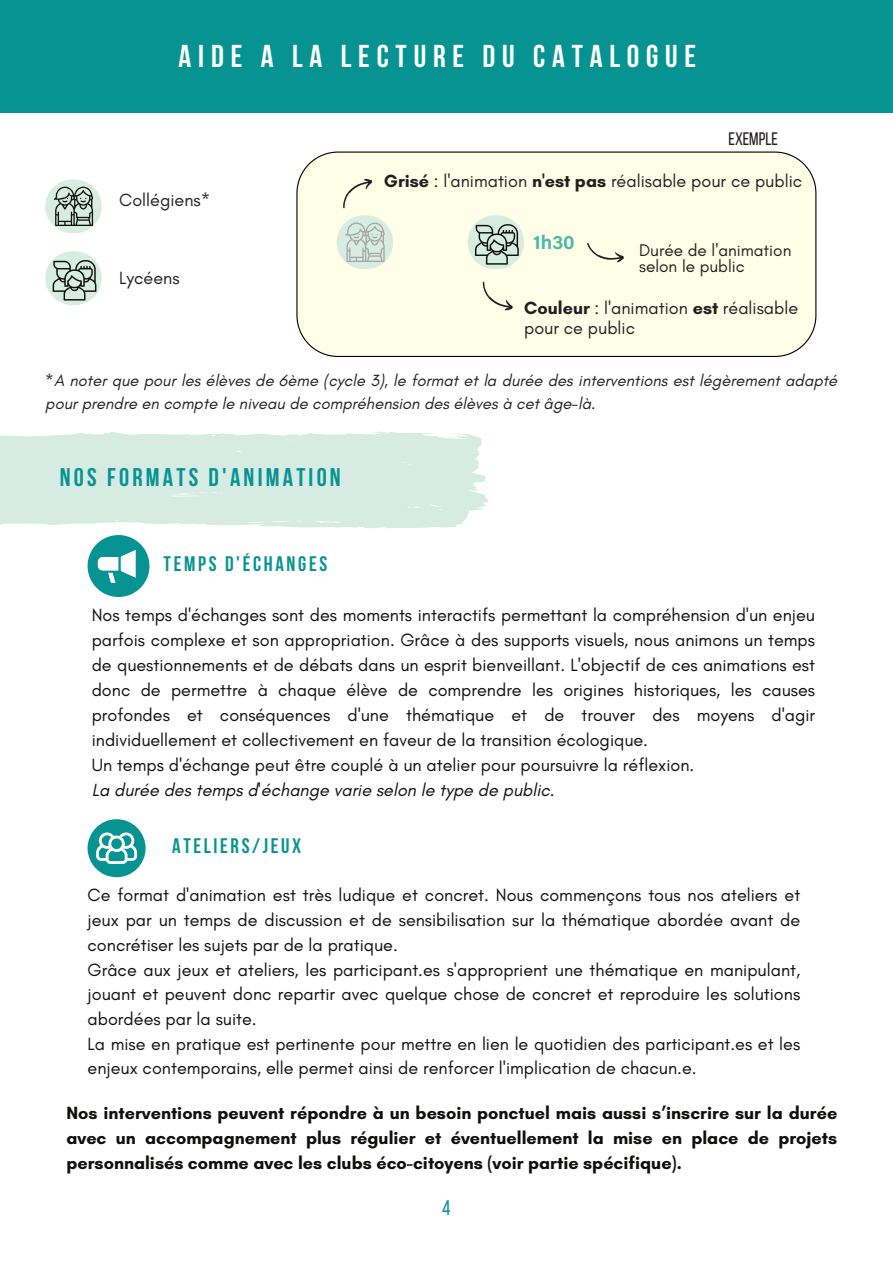
<style>
.page{position:relative;width:893px;height:1264px;background:#fff}
.page>*{position:absolute;margin:0;border:0;box-sizing:border-box;transform-origin:0 0}
.t1{font:700 31.5px "Bebas Neue";letter-spacing:.215em;color:#fff}
.t2{font:700 25.5px "Bebas Neue";letter-spacing:.125em;color:#089393}
.t3{font:700 21px "Bebas Neue";letter-spacing:.125em;color:#089393}
.t4{font:21px "Bebas Neue";color:#189493}
.t5{font:700 19.5px "Acumin Pro";color:#4fbaab}
.t6{font:18px/25px "Glacial Indifference";color:#100f0d;text-align:justify}
.t7{font:700 18px/24.8px "Glacial Indifference";color:#100f0d;text-align:justify}
.t8{font:18px "Glacial Indifference";color:#231f20}
.t9{font:italic 18px "Glacial Indifference";color:#100f0d}
.t10{font:18px "Bebas Neue";color:#231f20}
.t11{font:17.1px "Glacial Indifference";color:#231f20}
.t12{font:italic 16.5px/22.5px "Glacial Indifference";color:#231f20}
.s1{font-weight:700}
</style>
<div class="page">
<div style="left:296px;top:151px;width:520px;height:206px;background:#ffffe8"></div>
<div style="left:467px;top:215px;width:57px;height:54px;background:#d7ede1;border-radius:27px"></div>
<svg style="left:475px;top:224px;width:43px;height:41px"></svg>
<svg style="left:476px;top:281px;width:39px;height:33px"></svg>
<div style="left:45px;top:179px;width:57px;height:54px;background:#d7ede1;border-radius:27px"></div>
<svg style="left:54px;top:187px;width:39px;height:39px"></svg>
<div style="left:45px;top:251px;width:57px;height:54px;background:#d7ede1;border-radius:27px"></div>
<svg style="left:53px;top:260px;width:43px;height:40px"></svg>
<svg style="left:337px;top:175px;width:37px;height:34px"></svg>
<svg style="left:584px;top:242px;width:41px;height:23px"></svg>
<svg style="left:0;top:431px;width:489px;height:97px;background:#d9ece4"></svg>
<svg style="left:88px;top:535px;width:61px;height:62px"></svg>
<svg style="left:88px;top:819px;width:58px;height:58px"></svg>
<div style="left:0;top:0;width:892px;height:113px;background:#089393"></div>
<div style="left:336px;top:215px;width:57px;height:54px;background:#d7ede1;border-radius:27px"></div>
<svg style="left:345px;top:222px;width:39px;height:40px"></svg>
<p class="t1" style="left:179px;top:43px;width:519px">AIDE A LA LECTURE DU CATALOGUE</p>
<p class="t8" style="left:119px;top:189px;width:93px">Collégiens*</p>
<p class="t8" style="left:119px;top:267px;width:62px">Lycéens</p>
<p class="t10" style="left:728px;top:132px;width:51px">EXEMPLE</p>
<p class="t8" style="left:384px;top:170px;width:420px"><span class="s1">Grisé</span> : l'animation <span class="s1">n'est pas</span> réalisable pour ce public</p>
<p class="t5" style="left:533px;top:235px;width:43px">1h30</p>
<p class="t11" style="left:639px;top:239px;width:154px">Durée de l'animation</p>
<p class="t11" style="left:639px;top:255px;width:107px">selon le public</p>
<p class="t8" style="left:524px;top:297px;width:275px"><span class="s1">Couleur</span> : l'animation <span class="s1">est</span> réalisable</p>
<p class="t8" style="left:524px;top:317px;width:112px">pour ce public</p>
<p class="t12" style="left:45px;top:369px;width:793px">*A noter que pour les élèves de 6ème (cycle 3), le format et la durée des interventions est légèrement adapté pour prendre en compte le niveau de compréhension des élèves à cet âge-là.</p>
<p class="t2" style="left:60px;top:467px;width:282px">NOS FORMATS D'ANIMATION</p>
<p class="t3" style="left:163px;top:555px;width:165px">TEMPS D'ÉCHANGES</p>
<p class="t6" style="left:92px;top:602px;width:724px">Nos temps d'échanges sont des moments interactifs permettant la compréhension d'un enjeu parfois complexe et son appropriation. Grâce à des supports visuels, nous animons un temps de questionnements et de débats dans un esprit bienveillant. L'objectif de ces animations est donc de permettre à chaque élève de comprendre les origines historiques, les causes profondes et conséquences d'une thématique et de trouver des moyens d'agir individuellement et collectivement en faveur de la transition écologique.</p>
<p class="t6" style="left:92px;top:752px;width:604px">Un temps d'échange peut être couplé à un atelier pour poursuivre la réflexion.</p>
<p class="t9" style="left:92px;top:778px;width:464px">La durée des temps d'échange varie selon le type de public.</p>
<p class="t3" style="left:172px;top:837px;width:130px">ATELIERS/JEUX</p>
<p class="t6" style="left:88px;top:882px;width:714px">Ce format d'animation est très ludique et concret. Nous commençons tous nos ateliers et jeux par un temps de discussion et de sensibilisation sur la thématique abordée avant de concrétiser les sujets par de la pratique.</p>
<p class="t6" style="left:88px;top:956px;width:714px">Grâce aux jeux et ateliers, les participant.es s'approprient une thématique en manipulant, jouant et peuvent donc repartir avec quelque chose de concret et reproduire les solutions abordées par la suite.</p>
<p class="t6" style="left:88px;top:1031px;width:714px">La mise en pratique est pertinente pour mettre en lien le quotidien des participant.es et les enjeux contemporains, elle permet ainsi de renforcer l'implication de chacun.e.</p>
<p class="t7" style="left:66px;top:1100px;width:772px">Nos interventions peuvent répondre à un besoin ponctuel mais aussi s’inscrire sur la durée avec un accompagnement plus régulier et éventuellement la mise en place de projets personnalisés comme avec les clubs éco-citoyens (voir partie spécifique).</p>
<p class="t4" style="left:442px;top:1199px;width:10px">4</p>
</div>
